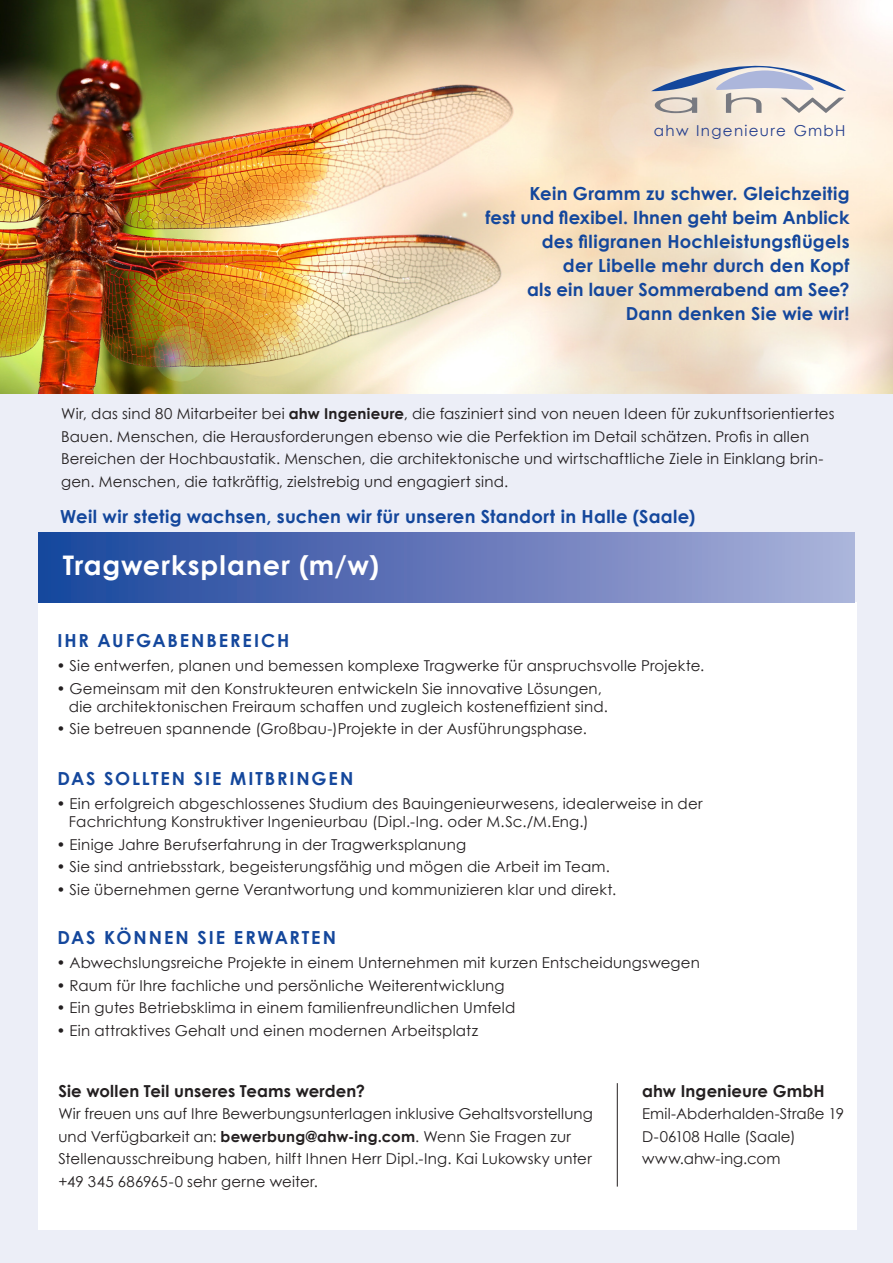
<style>
.page{position:relative;width:893px;height:1263px;background:#fff}
.page>*{position:absolute;margin:0;border:0;box-sizing:border-box;transform-origin:0 0}
.t1{font:700 27px "Century Gothic";letter-spacing:.035em;color:#fff}
.t2{font:700 18px "Century Gothic";letter-spacing:.015em;color:#14479c}
.t3{font:700 18px "Century Gothic";letter-spacing:.105em;color:#14479c}
.t4{font:700 18px "Century Gothic";letter-spacing:.1em;color:#14479c}
.t5{font:700 16.5px "Century Gothic";letter-spacing:.01em;color:#231f20}
.t6{font:15.15px "Century Gothic";letter-spacing:.085em;color:#253f8e}
.t7{font:15px/22.5px "Century Gothic";letter-spacing:.01em;color:#231f20}
.s1{font-weight:700}
</style>
<div class="page">
<div style="left:0;top:371px;width:893px;height:892px;background:#eceef7"></div>
<div style="left:38px;top:602px;width:818px;height:628px;background:#fff"></div>
<img style="left:0;top:0;width:893px;height:393px">
<div style="left:38px;top:533px;width:817px;height:69px;background:linear-gradient(to right,#19439b,#adafd9)"></div>
<svg style="left:635px;top:46px;width:228px;height:110px;background:#f5e6d3"></svg>
<svg style="left:651px;top:64px;width:195px;height:49px;background:#cdcacd"></svg>
<hr style="left:617px;top:1083px;width:1px;height:103px;background:#231f20">
<p class="t6" style="left:654px;top:121px;width:193px">ahw Ingenieure GmbH</p>
<p class="t2" style="left:529px;top:182px;width:322px">Kein Gramm zu schwer. Gleichzeitig</p>
<p class="t2" style="left:486px;top:206px;width:365px">fest und flexibel. Ihnen geht beim Anblick</p>
<p class="t2" style="left:542px;top:230px;width:309px">des filigranen Hochleistungsflügels</p>
<p class="t2" style="left:563px;top:254px;width:288px">der Libelle mehr durch den Kopf</p>
<p class="t2" style="left:527px;top:278px;width:324px">als ein lauer Sommerabend am See?</p>
<p class="t2" style="left:626px;top:302px;width:225px">Dann denken Sie wie wir!</p>
<p class="t7" style="left:61px;top:402px;width:775px">Wir, das sind 80 Mitarbeiter bei <span class="s1">ahw Ingenieure</span>, die fasziniert sind von neuen Ideen für zukunftsorientiertes Bauen. Menschen, die Herausforderungen ebenso wie die Perfektion im Detail schätzen. Profis in allen Bereichen der Hochbaustatik. Menschen, die architektonische und wirtschaftliche Ziele in Einklang brin&shy;gen. Menschen, die tatkräftig, zielstrebig und engagiert sind.</p>
<p class="t2" style="left:60px;top:505px;width:637px">Weil wir stetig wachsen, suchen wir für unseren Standort in Halle (Saale)</p>
<p class="t1" style="left:63px;top:548px;width:318px">Tragwerksplaner (m/w)</p>
<p class="t3" style="left:57px;top:629px;width:233px">IHR AUFGABENBEREICH</p>
<p class="t7" style="left:56px;top:654px;width:649px">• Sie entwerfen, planen und bemessen komplexe Tragwerke für anspruchsvolle Projekte.</p>
<p class="t7" style="left:56px;top:677px;width:547px">• Gemeinsam mit den Konstrukteuren entwickeln Sie innovative Lösungen,</p>
<p class="t7" style="left:69px;top:695px;width:541px">die architektonischen Freiraum schaffen und zugleich kosteneffizient sind.</p>
<p class="t7" style="left:56px;top:717px;width:532px">• Sie betreuen spannende (Großbau-)Projekte in der Ausführungsphase.</p>
<p class="t4" style="left:57px;top:767px;width:297px">DAS SOLLTEN SIE MITBRINGEN</p>
<p class="t7" style="left:56px;top:792px;width:648px">• Ein erfolgreich abgeschlossenes Studium des Bauingenieurwesens, idealerweise in der</p>
<p class="t7" style="left:69px;top:810px;width:521px">Fachrichtung Konstruktiver Ingenieurbau (Dipl.-Ing. oder M.Sc./M.Eng.)</p>
<p class="t7" style="left:56px;top:833px;width:411px">• Einige Jahre Berufserfahrung in der Tragwerksplanung</p>
<p class="t7" style="left:56px;top:855px;width:555px">• Sie sind antriebsstark, begeisterungsfähig und mögen die Arbeit im Team.</p>
<p class="t7" style="left:56px;top:878px;width:561px">• Sie übernehmen gerne Verantwortung und kommunizieren klar und direkt.</p>
<p class="t3" style="left:57px;top:926px;width:280px">DAS KÖNNEN SIE ERWARTEN</p>
<p class="t7" style="left:56px;top:951px;width:645px">• Abwechslungsreiche Projekte in einem Unternehmen mit kurzen Entscheidungswegen</p>
<p class="t7" style="left:56px;top:974px;width:450px">• Raum für Ihre fachliche und persönliche Weiterentwicklung</p>
<p class="t7" style="left:56px;top:996px;width:460px">• Ein gutes Betriebsklima in einem familienfreundlichen Umfeld</p>
<p class="t7" style="left:56px;top:1019px;width:423px">• Ein attraktives Gehalt und einen modernen Arbeitsplatz</p>
<p class="t5" style="left:58px;top:1080px;width:308px">Sie wollen Teil unseres Teams werden?</p>
<p class="t7" style="left:58px;top:1102px;width:536px">Wir freuen uns auf Ihre Bewerbungsunterlagen inklusive Gehaltsvorstellung</p>
<p class="t7" style="left:58px;top:1125px;width:514px">und Verfügbarkeit an: <span class="s1">bewerbung@ahw-ing.com</span>. Wenn Sie Fragen zur</p>
<p class="t7" style="left:58px;top:1147px;width:535px">Stellenausschreibung haben, hilft Ihnen Herr Dipl.-Ing. Kai Lukowsky unter</p>
<p class="t7" style="left:58px;top:1170px;width:261px">+49 345 686965-0 sehr gerne weiter.</p>
<p class="t5" style="left:642px;top:1080px;width:184px">ahw Ingenieure GmbH</p>
<p class="t7" style="left:642px;top:1102px;width:204px">Emil-Abderhalden-Straße 19</p>
<p class="t7" style="left:642px;top:1125px;width:155px">D-06108 Halle (Saale)</p>
<p class="t7" style="left:642px;top:1147px;width:140px">www.ahw-ing.com</p>
</div>
